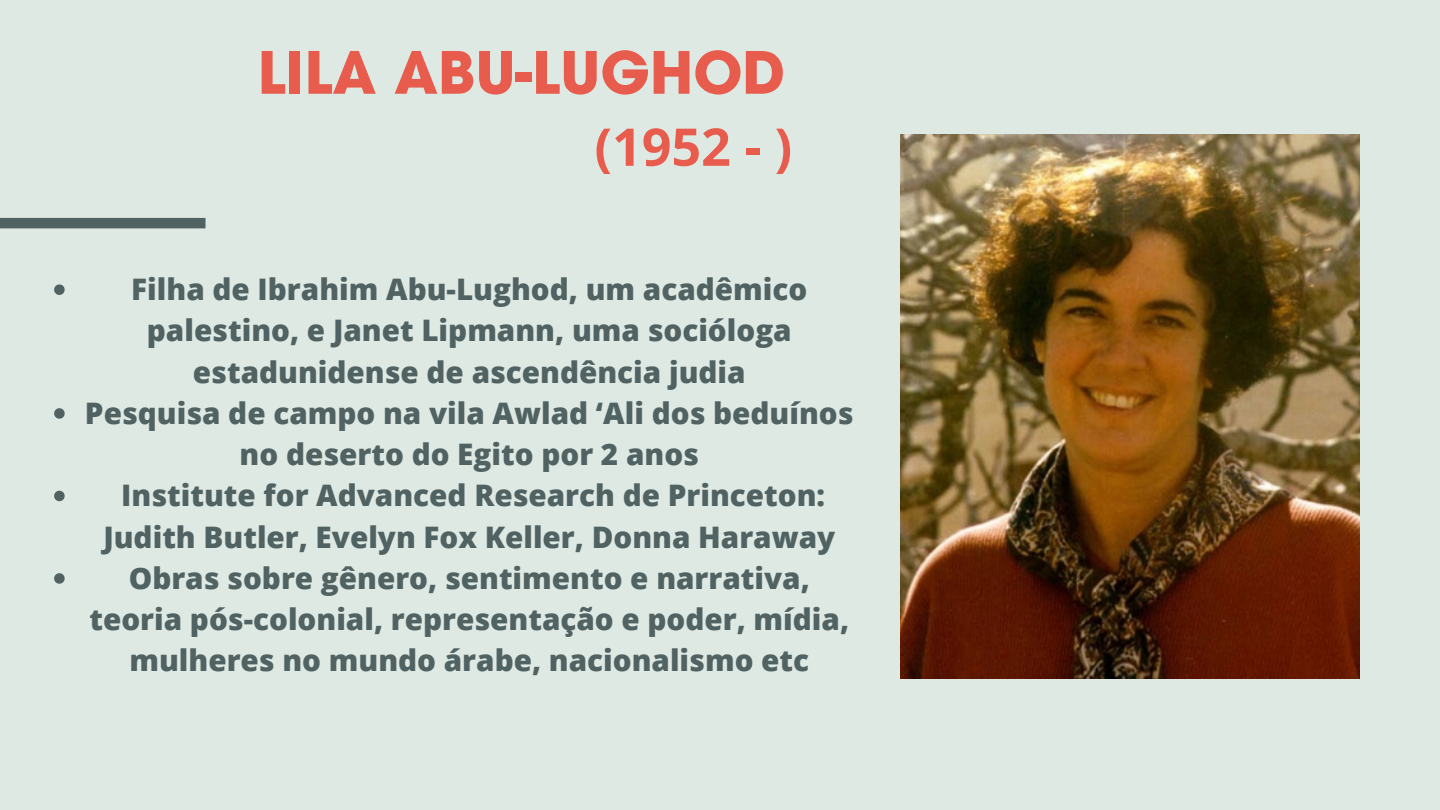
<style>
.page{position:relative;width:1440px;height:810px;background:#dee9e3}
.page>*{position:absolute;margin:0;border:0;box-sizing:border-box;transform-origin:0 0}
.t1{font:700 57.8px "ITC Avant Garde Pro";color:#e85c4e}
.t2{font:700 52px "Open Sans";color:#e85c4e}
.t3{font:800 29.6px/41.2px "Open Sans";color:#516262;text-align:center}
</style>
<div class="page">
<div style="left:0;top:218px;width:206px;height:10px;background:#516262"></div>
<img style="left:900px;top:135px;width:459px;height:543px">
<svg style="left:54px;top:284px;width:11px;height:11px"></svg>
<svg style="left:54px;top:408px;width:11px;height:11px"></svg>
<svg style="left:54px;top:491px;width:11px;height:10px"></svg>
<svg style="left:54px;top:573px;width:11px;height:11px"></svg>
<p class="t1" style="left:258px;top:51px;width:529px">LILA ABU-LUGHOD</p>
<p class="t2" style="left:594px;top:110px;width:199px">(1952 - )</p>
<p class="t3" style="left:131px;top:268px;width:678px">Filha de Ibrahim Abu-Lughod, um acadêmico palestino, e Janet Lipmann, uma socióloga estadunidense de ascendência judia</p>
<p class="t3" style="left:85px;top:392px;width:770px">Pesquisa de campo na vila Awlad ‘Ali dos beduínos no deserto do Egito por 2 anos</p>
<p class="t3" style="left:103px;top:474px;width:733px">Institute for Advanced Research de Princeton:<br>Judith Butler, Evelyn Fox Keller, Donna Haraway</p>
<p class="t3" style="left:89px;top:557px;width:761px">Obras sobre gênero, sentimento e narrativa, teoria pós-colonial, representação e poder, mídia, mulheres no mundo árabe, nacionalismo etc</p>
</div>
